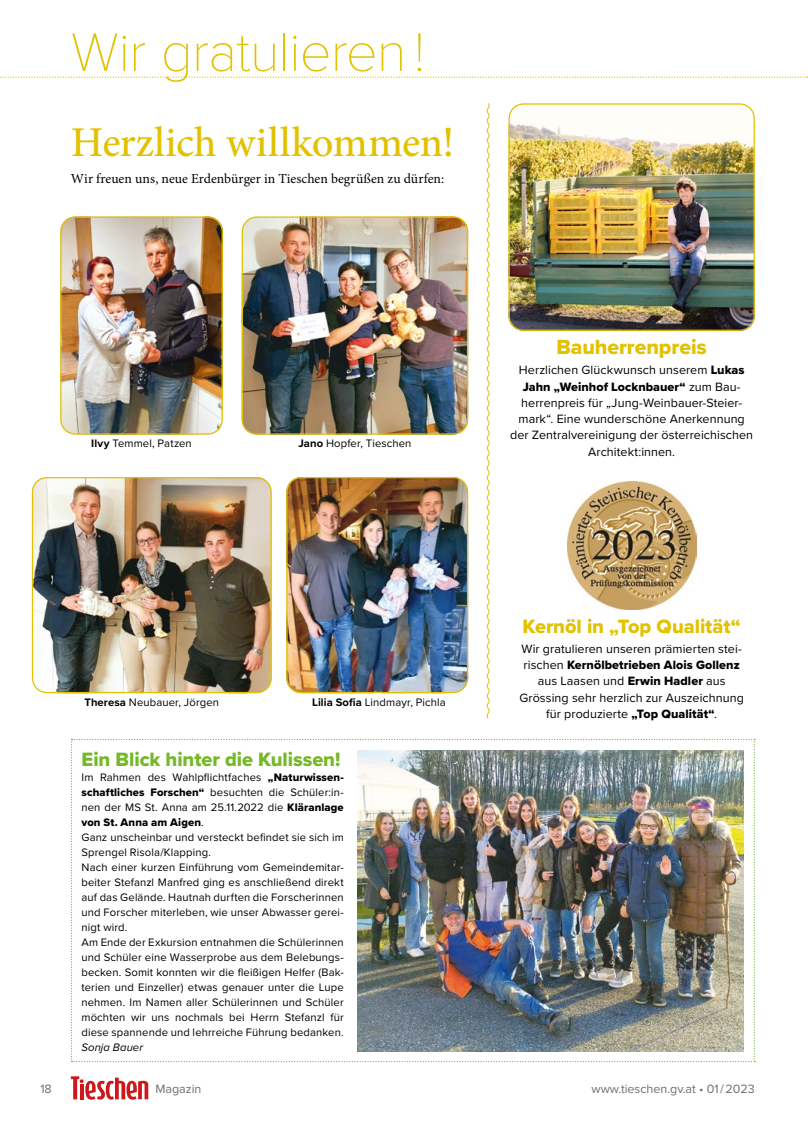
<style>
.page{position:relative;width:808px;height:1141px;background:#fff}
.page>*{position:absolute;margin:0;border:0;box-sizing:border-box;transform-origin:0 0}
.t1{font:100 56.25px "Proxima Nova T";letter-spacing:-.015em;color:#e2c200}
.t2{font:500 42.5px "Minion Pro";letter-spacing:-.005em;color:#e2c200}
.t3{font:21.25px "Proxima Nova Extrabld";letter-spacing:-.005em;color:#e2c200}
.t4{font:20px "Proxima Nova Extrabld";letter-spacing:-.005em;color:#76b82a}
.t5{font:20px "Proxima Nova Extrabld";letter-spacing:-.005em;color:#e2c200}
.t6{font:13.75px "Minion Pro";color:#000}
.t7{font:12.5px/16.2px "Proxima Nova";letter-spacing:.005em;color:#000;text-align:center}
.t8{font:12.5px "Proxima Nova Extrabld";letter-spacing:.005em;color:#000}
.t9{font:12.5px "Proxima Nova";color:#706f6f}
.t10{font:11.25px/15px "Proxima Nova";letter-spacing:.01em;color:#000;text-align:justify}
.t11{font:11.25px "Proxima Nova Extrabld";letter-spacing:.01em;color:#000}
.t12{font:italic 11.25px "Proxima Nova";letter-spacing:.005em;color:#000}
.s1{font-weight:700}
.s2{font-family:"Proxima Nova Extrabld"}
.s3{font-family:"Proxima Nova"}
</style>
<div class="page">
<svg style="left:71px;top:1076px;width:78px;height:24px"></svg>
<svg style="left:71px;top:739px;width:684px;height:323px"></svg>
<svg style="left:0;top:76px;width:808px;height:2px"></svg>
<svg style="left:486px;top:103px;width:4px;height:616px"></svg>
<img style="left:358px;top:751px;width:386px;height:300px">
<img style="left:567px;top:481px;width:129px;height:128px">
<img style="left:510px;top:105px;width:245px;height:226px">
<div style="left:508px;top:103px;width:247px;height:228px;border:1px solid #e2c200;border-radius:14px"></div>
<img style="left:60px;top:217px;width:163px;height:216px">
<div style="left:60px;top:217px;width:163px;height:218px;border:1px solid #e2c200;border-radius:14px"></div>
<img style="left:32px;top:477px;width:240px;height:216px">
<div style="left:32px;top:477px;width:240px;height:216px;border:1px solid #e2c200;border-radius:14px"></div>
<img style="left:286px;top:477px;width:182px;height:216px">
<div style="left:286px;top:477px;width:182px;height:216px;border:1px solid #e2c200;border-radius:14px"></div>
<img style="left:242px;top:217px;width:226px;height:218px">
<div style="left:242px;top:217px;width:226px;height:218px;border:1px solid #e2c200;border-radius:14px"></div>
<h1 class="t1" style="left:71px;top:10px;width:356px">Wir gratulieren !</h1>
<h2 class="t2" style="left:71px;top:113px;width:385px">Herzlich willkommen!</h2>
<p class="t6" style="left:71px;top:169px;width:375px">Wir freuen uns, neue Erdenbürger in Tieschen begrüßen zu dürfen:</p>
<p class="t10" style="left:91px;top:435px;width:102px"><span class="s1">Ilvy</span> Temmel, Patzen</p>
<p class="t10" style="left:298px;top:435px;width:115px"><span class="s1">Jano</span> Hopfer, Tieschen</p>
<h3 class="t3" style="left:556px;top:332px;width:152px">Bauherrenpreis</h3>
<p class="t7" style="left:519px;top:361px;width:227px">Herzlichen Glückwunsch unserem <span class="s2">Lukas</span></p>
<p class="t8" style="left:523px;top:377px;width:220px">Jahn „Weinhof Locknbauer“ <span class="s3">zum Bau-</span></p>
<p class="t7" style="left:510px;top:394px;width:244px">herrenpreis für „Jung-Weinbauer-Steier&shy;mark“. Eine wunderschöne Anerkennung der Zentralvereinigung der österreichischen Architekt:innen.</p>
<p class="t10" style="left:84px;top:694px;width:136px"><span class="s1">Theresa</span> Neubauer, Jörgen</p>
<p class="t10" style="left:312px;top:694px;width:135px"><span class="s1">Lilia Sofia</span> Lindmayr, Pichla</p>
<h3 class="t4" style="left:81px;top:744px;width:260px">Ein Blick hinter die Kulissen!</h3>
<p class="t10" style="left:81px;top:769px;width:264px">Im Rahmen des Wahlpflichtfaches <span class="s2">„Naturwissen&shy;schaftliches Forschen“</span> besuchten die Schüler:in&shy;nen der MS St. Anna am 25.11.2022 die <span class="s2">Kläranlage</span></p>
<p class="t11" style="left:81px;top:814px;width:124px">von St. Anna am Aigen<span class="s3">.</span></p>
<p class="t10" style="left:81px;top:829px;width:264px;text-align:left">Ganz unscheinbar und versteckt befindet sie sich im Sprengel Risola/Klapping.<br>Nach einer kurzen Einführung vom Gemeindemitar&shy;beiter Stefanzl Manfred ging es anschließend direkt auf das Gelände. Hautnah durften die Forscherinnen und Forscher miterleben, wie unser Abwasser gerei&shy;nigt wird.<br>Am Ende der Exkursion entnahmen die Schülerinnen und Schüler eine Wasserprobe aus dem Belebungs&shy;becken. Somit konnten wir die fleißigen Helfer (Bak&shy;terien und Einzeller) etwas genauer unter die Lupe nehmen. Im Namen aller Schülerinnen und Schüler möchten wir uns nochmals bei Herrn Stefanzl für diese spannende und lehrreiche Führung bedanken.</p>
<p class="t12" style="left:81px;top:1039px;width:63px">Sonja Bauer</p>
<h3 class="t5" style="left:523px;top:611px;width:220px">Kernöl in „Top Qualität“</h3>
<p class="t7" style="left:521px;top:640px;width:222px">Wir gratulieren unseren prämierten stei-</p>
<p class="t8" style="left:524px;top:656px;width:218px"><span class="s3">rischen</span> Kernölbetrieben Alois Gollenz</p>
<p class="t7" style="left:519px;top:672px;width:226px">aus Laasen und <span class="s2">Erwin Hadler</span> aus<br>Grössing sehr herzlich zur Auszeichnung für produzierte <span class="s2">„Top Qualität“</span>.</p>
<p class="t9" style="left:40px;top:1079px;width:13px">18</p>
<p class="t9" style="left:155px;top:1079px;width:48px">Magazin</p>
<p class="t9" style="left:591px;top:1079px;width:165px">www.tieschen.gv.at • 01 / 2023</p>
</div>
